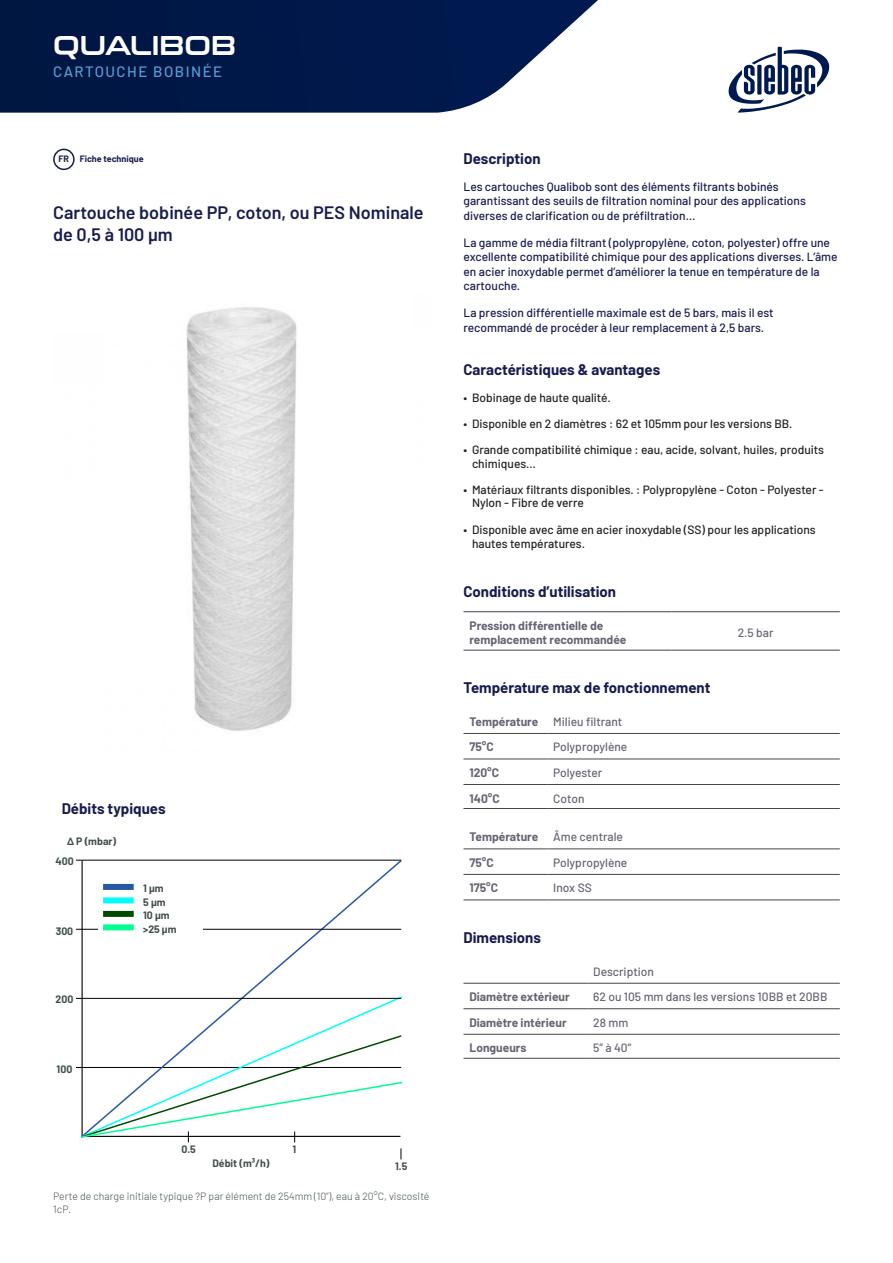
<style>
.page{position:relative;width:893px;height:1263px;background:#fff}
.page>*{position:absolute;margin:0;border:0;box-sizing:border-box;transform-origin:0 0}
.t1{font:27px "Conthrax Sb";color:#fff}
.t2{font:600 18px/21.6px "Barlow";color:#171c4d}
.t3{font:700 15px "Barlow";color:#171c4d}
.t4{font:500 15px "Barlow";letter-spacing:.1em;color:#5b9bd5}
.t5{font:500 12px/14.4px "Barlow";color:#171c4d}
.t6{font:500 12px/13.5px "Barlow";color:#231f20}
.t7{font:700 12px/14.4px "Barlow";color:#646473}
.t8{font:500 12px "Barlow";color:#646473}
.t9{font:300 10.5px/12.6px "Barlow";color:#42504a}
.t10{font:700 10.5px "Barlow";color:#42504a}
.t11{font:700 9px "Barlow";color:#171c4d}
</style>
<div class="page">
<hr style="left:463px;top:611px;width:208px;height:1px;background:#414150">
<hr style="left:671px;top:611px;width:169px;height:1px;background:#414150">
<hr style="left:463px;top:650px;width:208px;height:1px;background:#414150">
<hr style="left:671px;top:650px;width:169px;height:1px;background:#414150">
<hr style="left:463px;top:733px;width:84px;height:1px;background:#464646">
<hr style="left:547px;top:733px;width:293px;height:1px;background:#464646">
<hr style="left:463px;top:759px;width:84px;height:1px;background:#464646">
<hr style="left:547px;top:759px;width:293px;height:1px;background:#464646">
<hr style="left:463px;top:784px;width:84px;height:1px;background:#464646">
<hr style="left:547px;top:784px;width:293px;height:1px;background:#464646">
<hr style="left:463px;top:808px;width:84px;height:1px;background:#464646">
<hr style="left:547px;top:808px;width:293px;height:1px;background:#464646">
<hr style="left:463px;top:848px;width:84px;height:1px;background:#464646">
<hr style="left:547px;top:848px;width:293px;height:1px;background:#464646">
<hr style="left:463px;top:874px;width:84px;height:1px;background:#464646">
<hr style="left:547px;top:874px;width:293px;height:1px;background:#464646">
<hr style="left:463px;top:899px;width:84px;height:1px;background:#464646">
<hr style="left:547px;top:899px;width:293px;height:1px;background:#464646">
<hr style="left:463px;top:983px;width:124px;height:1px;background:#464646">
<hr style="left:587px;top:983px;width:253px;height:1px;background:#464646">
<hr style="left:463px;top:1008px;width:124px;height:1px;background:#464646">
<hr style="left:587px;top:1008px;width:253px;height:1px;background:#464646">
<hr style="left:463px;top:1034px;width:124px;height:1px;background:#464646">
<hr style="left:587px;top:1034px;width:253px;height:1px;background:#464646">
<hr style="left:463px;top:1058px;width:124px;height:1px;background:#464646">
<hr style="left:587px;top:1058px;width:253px;height:1px;background:#464646">
<img style="left:186px;top:307px;width:111px;height:424px">
<div style="left:53px;top:149px;width:22px;height:21px;border:2px solid #171c4d;border-radius:50%"></div>
<svg style="left:0;top:0;width:598px;height:113px"></svg>
<svg style="left:729px;top:47px;width:100px;height:66px"></svg>
<hr style="left:76px;top:1067px;width:325px;height:1px;background:#000">
<svg style="left:79px;top:859px;width:323px;height:139px"></svg>
<svg style="left:80px;top:995px;width:322px;height:39px"></svg>
<svg style="left:81px;top:1034px;width:322px;height:108px"></svg>
<hr style="left:76px;top:998px;width:325px;height:1px;background:#000">
<hr style="left:76px;top:929px;width:325px;height:1px;background:#000">
<hr style="left:76px;top:860px;width:325px;height:1px;background:#000">
<div style="left:98px;top:876px;width:104px;height:62px;background:#fff"></div>
<div style="left:103px;top:884px;width:31px;height:6px;background:#2758a7"></div>
<div style="left:103px;top:897px;width:31px;height:6px;background:#00fefe"></div>
<div style="left:103px;top:911px;width:31px;height:6px;background:#004a00"></div>
<div style="left:103px;top:924px;width:31px;height:6px;background:#00ff93"></div>
<p class="t1" style="left:53px;top:25px;width:184px">QUALIBOB</p>
<p class="t4" style="left:53px;top:61px;width:170px">CARTOUCHE BOBINÉE</p>
<p class="t11" style="left:59px;top:152px;width:12px">FR</p>
<p class="t11" style="left:80px;top:152px;width:65px">Fiche technique</p>
<p class="t2" style="left:53px;top:201px;width:372px">Cartouche bobinée PP, coton, ou PES Nominale de 0,5 à 100 µm</p>
<p class="t3" style="left:62px;top:798px;width:105px">Débits typiques</p>
<p class="t10" style="left:67px;top:833px;width:50px">Δ P (mbar)</p>
<p class="t10" style="left:55px;top:854px;width:20px">400</p>
<p class="t10" style="left:56px;top:923px;width:19px">300</p>
<p class="t10" style="left:56px;top:992px;width:19px">200</p>
<p class="t10" style="left:57px;top:1062px;width:17px">100</p>
<p class="t10" style="left:143px;top:881px;width:22px">1 µm</p>
<p class="t10" style="left:143px;top:894px;width:24px">5 µm</p>
<p class="t10" style="left:143px;top:908px;width:28px">10 µm</p>
<p class="t10" style="left:143px;top:921px;width:35px">&gt;25 µm</p>
<p class="t10" style="left:181px;top:1141px;width:16px">0.5</p>
<p class="t10" style="left:292px;top:1141px;width:5px">1</p>
<p class="t10" style="left:212px;top:1155px;width:59px">Débit (m³/h)</p>
<p class="t10" style="left:395px;top:1158px;width:14px">1.5</p>
<p class="t9" style="left:53px;top:1189px;width:378px">Perte de charge initiale typique ?P par élément de 254mm (10’’), eau à 20°C, viscosité<br>1cP.</p>
<p class="t3" style="left:463px;top:147px;width:79px">Description</p>
<p class="t5" style="left:463px;top:178px;width:344px">Les cartouches Qualibob sont des éléments filtrants bobinés garantissant des seuils de filtration nominal pour des applications diverses de clarification ou de préfiltration…</p>
<p class="t5" style="left:463px;top:234px;width:375px">La gamme de média filtrant (polypropylène, coton, polyester) offre une excellente compatibilité chimique pour des applications diverses. L’âme en acier inoxydable permet d’améliorer la tenue en température de la cartouche.</p>
<p class="t5" style="left:463px;top:305px;width:312px">La pression différentielle maximale est de 5 bars, mais il est recommandé de procéder à leur remplacement à 2,5 bars.</p>
<p class="t3" style="left:463px;top:359px;width:198px">Caractéristiques &amp; avantages</p>
<p class="t6" style="left:463px;top:389px;width:149px">• Bobinage de haute qualité.</p>
<p class="t6" style="left:463px;top:416px;width:331px">• Disponible en 2 diamètres : 62 et 105mm pour les versions BB.</p>
<p class="t6" style="left:472px;top:442px;width:354px;text-indent:-9px">• Grande compatibilité chimique : eau, acide, solvant, huiles, produits chimiques…</p>
<p class="t6" style="left:472px;top:482px;width:353px;text-indent:-9px">• Matériaux filtrants disponibles. : Polypropylène - Coton - Polyester -<br>Nylon - Fibre de verre</p>
<p class="t6" style="left:472px;top:521px;width:345px;line-height:14.4px;text-indent:-9px">• Disponible avec âme en acier inoxydable (SS) pour les applications hautes températures.</p>
<p class="t3" style="left:463px;top:580px;width:154px">Conditions d’utilisation</p>
<p class="t7" style="left:469px;top:617px;width:158px">Pression différentielle de remplacement recommandée</p>
<p class="t8" style="left:738px;top:624px;width:37px">2.5 bar</p>
<p class="t3" style="left:463px;top:677px;width:249px">Température max de fonctionnement</p>
<p class="t7" style="left:469px;top:713px;width:70px">Température</p>
<p class="t8" style="left:553px;top:713px;width:71px">Milieu filtrant</p>
<p class="t7" style="left:469px;top:739px;width:26px">75°C</p>
<p class="t8" style="left:553px;top:738px;width:76px">Polypropylène</p>
<p class="t7" style="left:469px;top:764px;width:31px">120°C</p>
<p class="t8" style="left:553px;top:764px;width:51px">Polyester</p>
<p class="t7" style="left:469px;top:790px;width:32px">140°C</p>
<p class="t8" style="left:553px;top:789px;width:33px">Coton</p>
<p class="t7" style="left:469px;top:829px;width:70px">Température</p>
<p class="t8" style="left:553px;top:828px;width:71px">Âme centrale</p>
<p class="t7" style="left:469px;top:854px;width:26px">75°C</p>
<p class="t8" style="left:553px;top:854px;width:76px">Polypropylène</p>
<p class="t7" style="left:469px;top:880px;width:30px">175°C</p>
<p class="t8" style="left:553px;top:879px;width:40px">Inox SS</p>
<p class="t3" style="left:463px;top:927px;width:79px">Dimensions</p>
<p class="t8" style="left:593px;top:963px;width:62px">Description</p>
<p class="t7" style="left:469px;top:989px;width:102px">Diamètre extérieur</p>
<p class="t8" style="left:593px;top:988px;width:236px">62 ou 105 mm dans les versions 10BB et 20BB</p>
<p class="t7" style="left:469px;top:1014px;width:99px">Diamètre intérieur</p>
<p class="t8" style="left:593px;top:1014px;width:37px">28 mm</p>
<p class="t7" style="left:469px;top:1040px;width:58px">Longueurs</p>
<p class="t8" style="left:593px;top:1039px;width:40px">5” à 40”</p>
</div>
